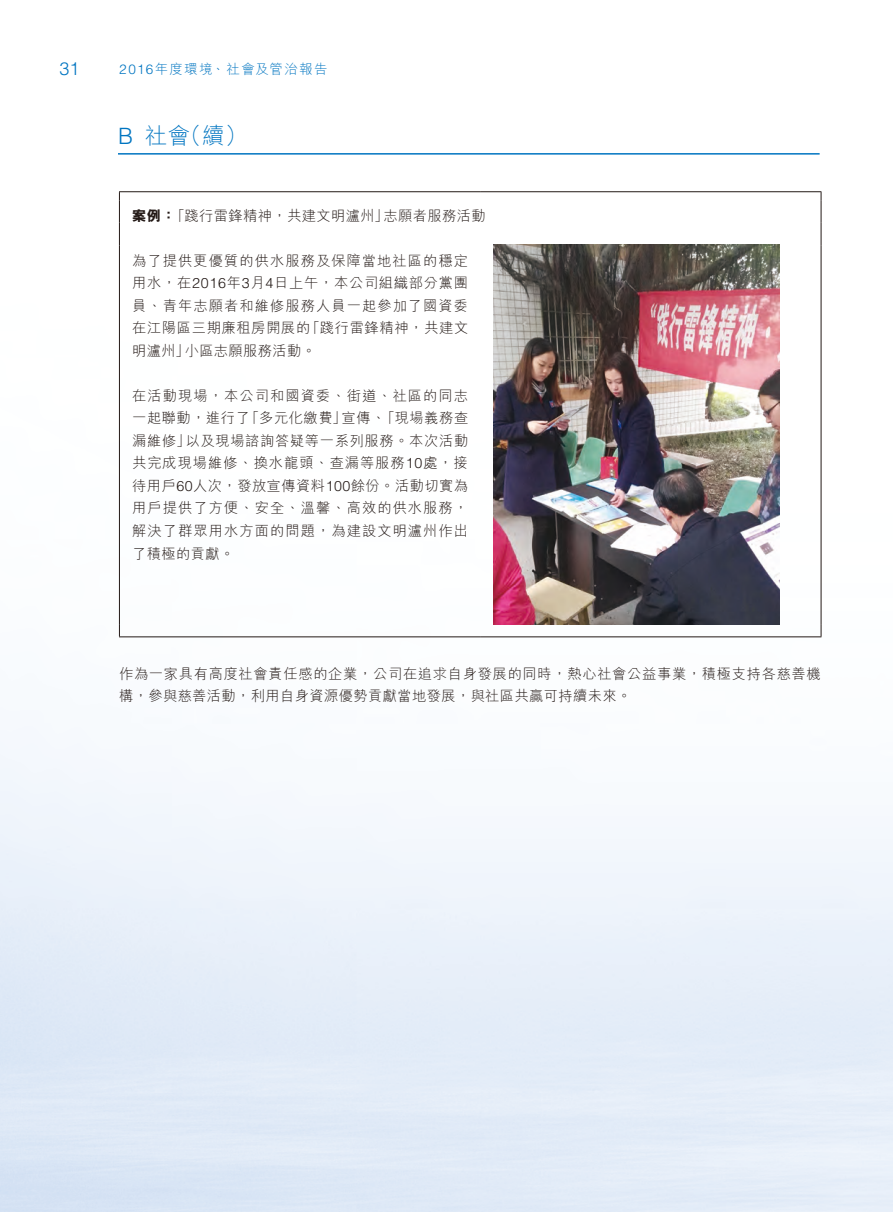
<style>
.page{position:relative;width:893px;height:1212px;background:#fff}
.page>*{position:absolute;margin:0;border:0;box-sizing:border-box;transform-origin:0 0}
.t1{font:300 22.5px "M Hei HK";color:#0075c1}
.t2{font:300 22.5px "Helvetica LT Std";color:#0075c1}
.t3{font:300 18px "Helvetica LT Std";color:#0075c1}
.t4{font:300 14.25px/22.5px "M Hei HK";letter-spacing:.05em;color:#231916}
.t5{font:300 14.25px/22.5px "M Hei HK";letter-spacing:.075em;color:#231916;text-align:right}
.t6{font:300 14.25px/22.5px "M Hei HK";letter-spacing:.07em;color:#231916}
.t7{font:300 14.25px "M Hei HK";letter-spacing:.03em;color:#231916}
.t8{font:800 14.25px "M Hei HK";color:#231916}
.t9{font:300 13.5px "M Hei HK";letter-spacing:.095em;color:#0075c1}
.s1{font-family:"Helvetica LT Std"}
</style>
<div class="page">
<img style="left:0;top:191px;width:893px;height:1021px">
<hr style="left:118px;top:153px;width:702px;height:2px;background:#0075c1">
<hr style="left:119px;top:191px;width:362px;height:1px;background:#231916">
<hr style="left:481px;top:191px;width:340px;height:1px;background:#231916">
<svg style="left:119px;top:192px;width:1px;height:53px"></svg>
<svg style="left:821px;top:192px;width:1px;height:53px"></svg>
<svg style="left:119px;top:624px;width:1px;height:12px"></svg>
<svg style="left:821px;top:624px;width:1px;height:12px"></svg>
<hr style="left:119px;top:636px;width:362px;height:1px;background:#231916">
<hr style="left:481px;top:636px;width:340px;height:1px;background:#231916">
<hr style="left:821px;top:245px;width:1px;height:379px;background:#231916">
<hr style="left:119px;top:245px;width:1px;height:379px;background:#231916">
<img style="left:494px;top:245px;width:286px;height:379px">
<p class="t3" style="left:60px;top:58px;width:22px">31</p>
<p class="t9" style="left:119px;top:62px;width:210px"><span class="s1">2016</span>年度環境、社會及管治報告</p>
<h1 class="t2" style="left:118px;top:122px;width:17px">B</h1>
<h1 class="t1" style="left:179px;top:124px;width:70px">（續(</h1>
<h1 class="t1" style="left:145px;top:124px;width:47px">社會</h1>
<p class="t7" style="left:171px;top:208px;width:219px">「踐行雷鋒精神，共建文明瀘州」</p>
<p class="t7" style="left:384px;top:208px;width:104px">志願者服務活動</p>
<p class="t8" style="left:132px;top:209px;width:45px">案例：</p>
<p class="t5" style="left:132px;top:249px;width:338px">為了提供更優質的供水服務及保障當地社區的穩定用水，在<span class="s1">2016</span>年<span class="s1">3</span>月<span class="s1">4</span>日上午，本公司組織部分黨團員、青年志願者和維修服務人員一起參加了國資委「踐行雷鋒精神，共建文</p>
<p class="t4" style="left:185px;top:317px;width:133px;text-indent:-52px">在江陽區三期廉租房開展的小區志願服務活動。</p>
<p class="t4" style="left:132px;top:339px;width:59px">明瀘州」</p>
<p class="t5" style="left:132px;top:384px;width:338px">在活動現場，本公司和國資委、街道、社區的同志宣傳、「現場義務查</p>
<p class="t4" style="left:186px;top:407px;width:284px;text-indent:-53px">一起聯動，進行了<br>以及現場諮詢答疑等一系列服務。本次活動</p>
<p class="t4" style="left:245px;top:407px;width:103px">「多元化繳費」</p>
<p class="t6" style="left:132px;top:429px;width:337px">漏維修」<br>共完成現場維修、換水龍頭、查漏等服務<span class="s1">10</span>處，接待用戶<span class="s1">60</span>人次，發放宣傳資料<span class="s1">100</span>餘份。活動切實為用戶提供了方便、安全、溫馨、高效的供水服務，解決了群眾用水方面的問題，為建設文明瀘州作出了積極的貢獻。</p>
<p class="t4" style="left:119px;top:662px;width:703px">作為一家具有高度社會責任感的企業，公司在追求自身發展的同時，熱心社會公益事業，積極支持各慈善機構，參與慈善活動，利用自身資源優勢貢獻當地發展，與社區共贏可持續未來。</p>
</div>
